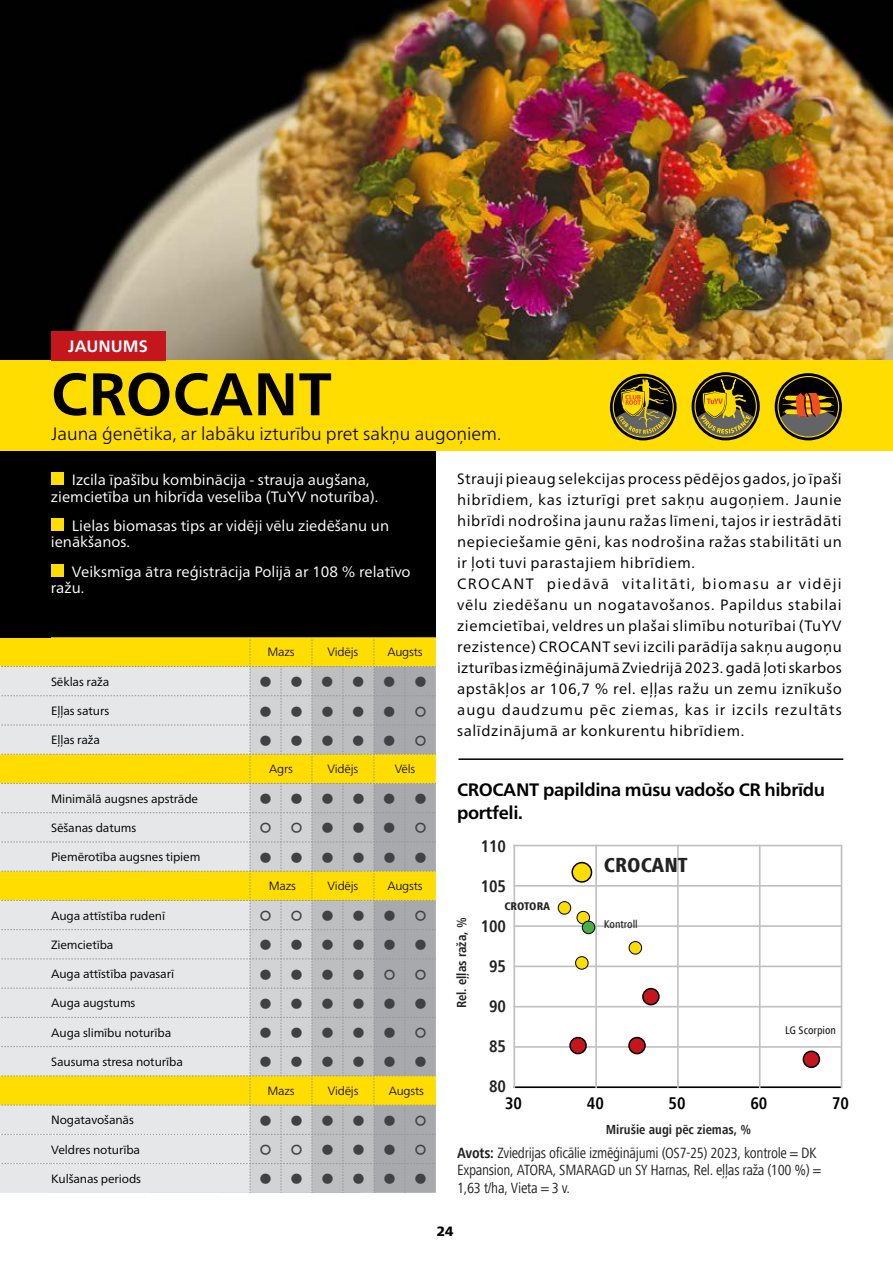
<style>
.page{position:relative;width:893px;height:1263px;background:#fff}
.page>*{position:absolute;margin:0;border:0;box-sizing:border-box;transform-origin:0 0}
.t1{font:700 60px "Neue Frutiger World";color:#000}
.t2{font:800 condensed 21px "Frutiger Next";color:#222223}
.t3{font:300 18px "Neue Frutiger World";color:#000}
.t4{font:700 18px/22.5px "Neue Frutiger World";letter-spacing:-.02em;color:#000}
.t5{font:700 condensed 17.4px "Frutiger Next";letter-spacing:-.01em;color:#222223}
.t6{font:700 condensed 17.4px "Frutiger Next";color:#000}
.t7{font:700 16.5px "Neue Frutiger World";color:#fff}
.t8{font:condensed 15.3px/17.4px "Frutiger Next";letter-spacing:-.02em;color:#222223}
.t9{font:15px/21px "Neue Frutiger World";letter-spacing:.035em;color:#000}
.t10{font:15px/16.5px "Neue Frutiger World";color:#fff}
.t11{font:700 condensed 13.5px "Frutiger Next";color:#222223}
.t12{font:900 13.5px "Neue Frutiger World";color:#000}
.t13{font:12px "Neue Frutiger World";letter-spacing:-.01em;color:#000}
.t14{font:300 12px "Neue Frutiger World";letter-spacing:-.02em;color:#000}
.t15{font:500 condensed 11.4px "Frutiger Next";color:#222223}
.t16{font:800 condensed 11.4px "Frutiger Next";color:#222223}
.s1{font-weight:700}
</style>
<div class="page">
<hr style="left:892px;top:451px;width:1px;height:180px;background:#000">
<img style="left:0;top:0;width:893px;height:361px">
<div style="left:0;top:451px;width:436px;height:186px;background:#000"></div>
<div style="left:0;top:361px;width:893px;height:90px;background:#fd0"></div>
<div style="left:51px;top:472px;width:13px;height:13px;background:#fd0"></div>
<div style="left:51px;top:518px;width:13px;height:13px;background:#fd0"></div>
<div style="left:51px;top:564px;width:13px;height:13px;background:#fd0"></div>
<hr style="left:458px;top:758px;width:385px;height:2px;background:#000">
<svg style="left:610px;top:374px;width:67px;height:66px"></svg>
<svg style="left:613px;top:379px;width:60px;height:58px"></svg>
<svg style="left:692px;top:372px;width:68px;height:68px"></svg>
<svg style="left:695px;top:372px;width:61px;height:65px"></svg>
<svg style="left:775px;top:374px;width:67px;height:66px"></svg>
<svg style="left:778px;top:393px;width:61px;height:44px"></svg>
<hr style="left:514px;top:1086px;width:327px;height:2px;background:#000">
<hr style="left:514px;top:845px;width:327px;height:1px;background:#bec0c3">
<hr style="left:514px;top:885px;width:327px;height:2px;background:#bec0c3">
<hr style="left:514px;top:965px;width:327px;height:2px;background:#bec0c3">
<hr style="left:514px;top:925px;width:327px;height:2px;background:#bec0c3">
<hr style="left:514px;top:1046px;width:327px;height:2px;background:#bec0c3">
<hr style="left:513px;top:845px;width:2px;height:243px;background:#bec0c3">
<hr style="left:595px;top:845px;width:2px;height:243px;background:#bec0c3">
<hr style="left:677px;top:845px;width:2px;height:243px;background:#bec0c3">
<hr style="left:759px;top:845px;width:1px;height:243px;background:#bec0c3">
<hr style="left:841px;top:845px;width:1px;height:243px;background:#bec0c3">
<hr style="left:514px;top:1006px;width:327px;height:1px;background:#bec0c3">
<div style="left:570px;top:1037px;width:16px;height:16px;background:#c4161c;border-radius:50%"></div>
<div style="left:569px;top:1037px;width:18px;height:17px;border:2px solid #000;border-radius:50%"></div>
<div style="left:629px;top:1037px;width:16px;height:16px;background:#c4161c;border-radius:50%"></div>
<div style="left:628px;top:1037px;width:18px;height:17px;border:2px solid #000;border-radius:50%"></div>
<div style="left:643px;top:988px;width:16px;height:17px;background:#c4161c;border-radius:50%"></div>
<div style="left:642px;top:988px;width:18px;height:17px;border:2px solid #000;border-radius:50%"></div>
<div style="left:803px;top:1051px;width:16px;height:16px;background:#c4161c;border-radius:50%"></div>
<div style="left:803px;top:1050px;width:17px;height:18px;border:2px solid #000;border-radius:50%"></div>
<div style="left:572px;top:863px;width:19px;height:19px;background:#fd0;border-radius:50%"></div>
<div style="left:571px;top:862px;width:21px;height:21px;border:2px solid #000;border-radius:50%"></div>
<div style="left:558px;top:902px;width:13px;height:12px;background:#fd0;border-radius:50%"></div>
<div style="left:558px;top:901px;width:13px;height:14px;border:1px solid #000;border-radius:50%"></div>
<div style="left:577px;top:911px;width:12px;height:13px;background:#fd0;border-radius:50%"></div>
<div style="left:576px;top:911px;width:14px;height:13px;border:1px solid #000;border-radius:50%"></div>
<div style="left:629px;top:941px;width:13px;height:13px;background:#fd0;border-radius:50%"></div>
<div style="left:629px;top:941px;width:13px;height:13px;border:1px solid #000;border-radius:50%"></div>
<div style="left:576px;top:957px;width:12px;height:12px;background:#fd0;border-radius:50%"></div>
<div style="left:575px;top:956px;width:14px;height:14px;border:1px solid #000;border-radius:50%"></div>
<div style="left:582px;top:921px;width:13px;height:13px;background:#4caf45;border-radius:50%"></div>
<div style="left:582px;top:921px;width:13px;height:13px;border:1px solid #000;border-radius:50%"></div>
<div style="left:51px;top:331px;width:114px;height:30px;background:#c4161c"></div>
<svg style="left:0;top:637px;width:436px;height:556px"></svg>
<p class="t7" style="left:68px;top:332px;width:81px">JAUNUMS</p>
<h1 class="t1" style="left:51px;top:341px;width:283px">CROCANT</h1>
<p class="t3" style="left:51px;top:420px;width:452px">Jauna ģenētika, ar labāku izturību pret sakņu augoņiem.</p>
<p class="t10" style="left:51px;top:472px;width:329px;text-indent:21px">Izcila īpašību kombinācija - strauja augšana, ziemcietība un hibrīda veselība (TuYV noturība).</p>
<p class="t10" style="left:51px;top:518px;width:340px;text-indent:21px">Lielas biomasas tips ar vidēji vēlu ziedēšanu un ienākšanos.</p>
<p class="t10" style="left:51px;top:563px;width:361px;text-indent:21px">Veiksmīga ātra reģistrācija Polijā ar 108 % relatīvo ražu.</p>
<p class="t13" style="left:51px;top:672px;width:60px">Sēklas raža</p>
<p class="t13" style="left:51px;top:701px;width:60px">Eļļas saturs</p>
<p class="t13" style="left:51px;top:731px;width:51px">Eļļas raža</p>
<p class="t13" style="left:51px;top:789px;width:149px">Minimālā augsnes apstrāde</p>
<p class="t13" style="left:51px;top:818px;width:87px">Sēšanas datums</p>
<p class="t13" style="left:51px;top:847px;width:151px">Piemērotība augsnes tipiem</p>
<p class="t13" style="left:51px;top:906px;width:116px">Auga attīstība rudenī</p>
<p class="t13" style="left:51px;top:935px;width:64px">Ziemcietība</p>
<p class="t13" style="left:51px;top:964px;width:125px">Auga attīstība pavasarī</p>
<p class="t13" style="left:51px;top:994px;width:86px">Auga augstums</p>
<p class="t13" style="left:51px;top:1023px;width:122px">Auga slimību noturība</p>
<p class="t13" style="left:51px;top:1052px;width:133px">Sausuma stresa noturība</p>
<p class="t13" style="left:51px;top:1111px;width:84px">Nogatavošanās</p>
<p class="t13" style="left:51px;top:1140px;width:90px">Veldres noturība</p>
<p class="t13" style="left:51px;top:1169px;width:91px">Kulšanas periods</p>
<p class="t14" style="left:267px;top:643px;width:29px">Mazs</p>
<p class="t14" style="left:328px;top:643px;width:32px">Vidējs</p>
<p class="t14" style="left:387px;top:643px;width:37px">Augsts</p>
<p class="t14" style="left:269px;top:760px;width:25px">Agrs</p>
<p class="t14" style="left:328px;top:760px;width:32px">Vidējs</p>
<p class="t14" style="left:395px;top:760px;width:22px">Vēls</p>
<p class="t14" style="left:269px;top:877px;width:29px">Mazs</p>
<p class="t14" style="left:328px;top:877px;width:32px">Vidējs</p>
<p class="t14" style="left:387px;top:877px;width:37px">Augsts</p>
<p class="t14" style="left:268px;top:1081px;width:29px">Mazs</p>
<p class="t14" style="left:328px;top:1081px;width:32px">Vidējs</p>
<p class="t14" style="left:389px;top:1081px;width:37px">Augsts</p>
<p class="t9" style="left:457px;top:468px;width:386px">Strauji pieaug selekcijas process pēdējos gados, jo īpaši hibrīdiem, kas izturīgi pret sakņu augoņiem. Jaunie hibrīdi nodrošina jaunu ražas līmeni, tajos ir iestrādāti nepieciešamie gēni, kas nodrošina ražas stabilitāti un ir ļoti tuvi parastajiem hibrīdiem.<br>CROCANT piedāvā vitalitāti, biomasu ar vidēji vēlu ziedēšanu un nogatavošanos. Papildus stabilai ziemcietībai, veldres un plašai slimību noturībai (TuYV rezistence) CROCANT sevi izcili parādīja sakņu augoņu izturības izmēģinājumā Zviedrijā 2023. gadā ļoti skarbos apstākļos ar 106,7 % rel. eļļas ražu un zemu iznīkušo augu daudzumu pēc ziemas, kas ir izcils rezultāts salīdzinājumā ar konkurentu hibrīdiem.</p>
<p class="t4" style="left:457px;top:778px;width:370px">CROCANT papildina mūsu vadošo CR hibrīdu portfeli.</p>
<p class="t11" style="left:454px;top:1008px;width:92px;rotate:-90deg">Rel. eļļas raža, %</p>
<p class="t5" style="left:481px;top:836px;width:27px">110</p>
<p class="t5" style="left:481px;top:876px;width:27px">105</p>
<p class="t16" style="left:504px;top:900px;width:47px">CROTORA</p>
<p class="t5" style="left:481px;top:916px;width:27px">100</p>
<p class="t5" style="left:489px;top:956px;width:18px">95</p>
<p class="t5" style="left:489px;top:996px;width:18px">90</p>
<p class="t5" style="left:489px;top:1036px;width:18px">85</p>
<p class="t5" style="left:489px;top:1076px;width:18px">80</p>
<h2 class="t2" style="left:604px;top:853px;width:85px">CROCANT</h2>
<p class="t15" style="left:604px;top:918px;width:36px">Kontroll</p>
<p class="t15" style="left:785px;top:1024px;width:53px">LG Scorpion</p>
<p class="t6" style="left:505px;top:1093px;width:18px">30</p>
<p class="t6" style="left:587px;top:1093px;width:18px">40</p>
<p class="t6" style="left:669px;top:1093px;width:18px">50</p>
<p class="t6" style="left:750px;top:1093px;width:18px">60</p>
<p class="t6" style="left:832px;top:1093px;width:18px">70</p>
<p class="t11" style="left:606px;top:1121px;width:147px">Mirušie augi pēc ziemas, %</p>
<p class="t8" style="left:457px;top:1144px;width:365px"><span class="s1">Avots:</span> Zviedrijas oficālie izmēģinājumi (OS7-25) 2023, kontrole = DK<br>Expansion, ATORA, SMARAGD un SY Harnas, Rel. eļļas raža (100 %) =<br>1,63 t/ha, Vieta = 3 v.</p>
<p class="t12" style="left:437px;top:1224px;width:18px">24</p>
</div>
